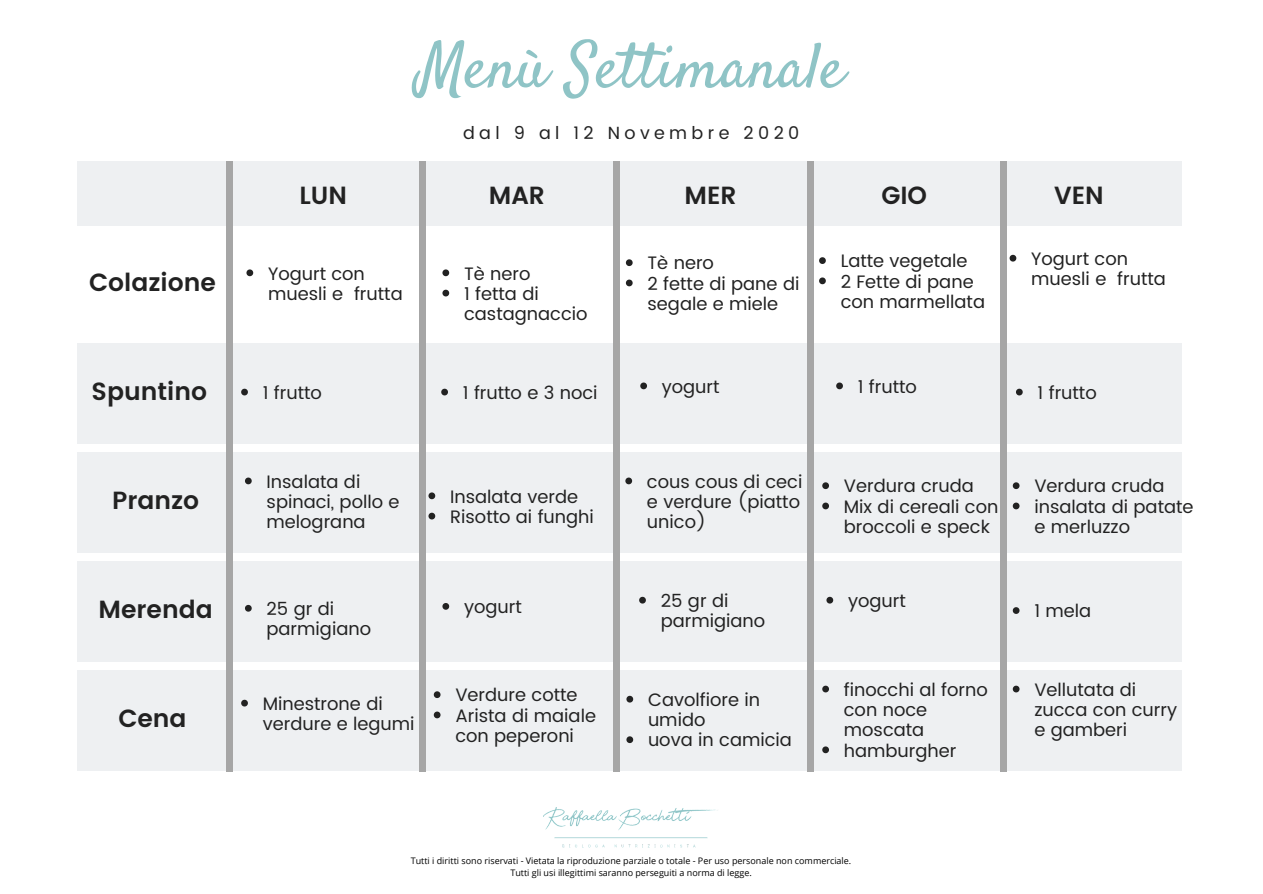
<style>
.page{position:relative;width:1263px;height:894px;background:#fff}
.page>*{position:absolute;margin:0;border:0;box-sizing:border-box;transform-origin:0 0}
.t1{font:63.75px "Satisfy";color:#8fc4c6}
.t2{font:600 24.75px "Poppins";color:#222}
.t3{font:18px/20.2px "Poppins";color:#222}
.t4{font:17.55px "Poppins";letter-spacing:.25em;color:#222}
.t5{font:9px/12px "Open Sans";color:#000;text-align:center}
</style>
<div class="page">
<div style="left:78px;top:161px;width:1104px;height:64px;background:#eef0f2"></div>
<img style="left:543px;top:807px;width:175px;height:41px">
<div style="left:78px;top:343px;width:1104px;height:100px;background:#eef0f2"></div>
<div style="left:78px;top:452px;width:1104px;height:100px;background:#eef0f2"></div>
<div style="left:78px;top:561px;width:1104px;height:100px;background:#eef0f2"></div>
<div style="left:78px;top:670px;width:1104px;height:100px;background:#eef0f2"></div>
<div style="left:226px;top:161px;width:7px;height:610px;background:#a6a6a6"></div>
<div style="left:419px;top:161px;width:7px;height:610px;background:#a6a6a6"></div>
<div style="left:613px;top:161px;width:7px;height:610px;background:#a6a6a6"></div>
<div style="left:807px;top:161px;width:7px;height:610px;background:#a6a6a6"></div>
<div style="left:1001px;top:161px;width:6px;height:610px;background:#a6a6a6"></div>
<svg style="left:442px;top:269px;width:7px;height:7px"></svg>
<svg style="left:442px;top:289px;width:7px;height:7px"></svg>
<svg style="left:626px;top:259px;width:7px;height:7px"></svg>
<svg style="left:626px;top:279px;width:7px;height:7px"></svg>
<svg style="left:241px;top:388px;width:7px;height:7px"></svg>
<svg style="left:441px;top:388px;width:7px;height:7px"></svg>
<svg style="left:836px;top:382px;width:7px;height:7px"></svg>
<svg style="left:1016px;top:388px;width:7px;height:7px"></svg>
<svg style="left:442px;top:603px;width:7px;height:6px"></svg>
<svg style="left:1013px;top:607px;width:6px;height:6px"></svg>
<svg style="left:640px;top:382px;width:7px;height:7px"></svg>
<svg style="left:246px;top:269px;width:7px;height:7px"></svg>
<svg style="left:245px;top:604px;width:7px;height:7px"></svg>
<svg style="left:826px;top:596px;width:7px;height:7px"></svg>
<svg style="left:428px;top:492px;width:7px;height:7px"></svg>
<svg style="left:428px;top:512px;width:7px;height:7px"></svg>
<svg style="left:626px;top:695px;width:7px;height:7px"></svg>
<svg style="left:626px;top:736px;width:7px;height:6px"></svg>
<svg style="left:625px;top:477px;width:7px;height:7px"></svg>
<svg style="left:241px;top:699px;width:7px;height:7px"></svg>
<svg style="left:245px;top:477px;width:7px;height:7px"></svg>
<svg style="left:434px;top:691px;width:6px;height:6px"></svg>
<svg style="left:434px;top:711px;width:6px;height:7px"></svg>
<svg style="left:819px;top:257px;width:7px;height:7px"></svg>
<svg style="left:819px;top:277px;width:7px;height:7px"></svg>
<svg style="left:1010px;top:255px;width:6px;height:6px"></svg>
<svg style="left:822px;top:482px;width:7px;height:7px"></svg>
<svg style="left:822px;top:502px;width:7px;height:7px"></svg>
<svg style="left:639px;top:596px;width:7px;height:7px"></svg>
<svg style="left:1013px;top:685px;width:6px;height:7px"></svg>
<svg style="left:1013px;top:482px;width:6px;height:7px"></svg>
<svg style="left:1013px;top:502px;width:6px;height:7px"></svg>
<svg style="left:822px;top:685px;width:7px;height:7px"></svg>
<svg style="left:822px;top:746px;width:7px;height:7px"></svg>
<h1 class="t1" style="left:418px;top:27px;width:428px">Menù Settimanale</h1>
<p class="t4" style="left:463px;top:122px;width:338px">dal 9 al 12 Novembre 2020</p>
<h2 class="t2" style="left:299px;top:181px;width:49px">LUN</h2>
<h2 class="t2" style="left:489px;top:181px;width:58px">MAR</h2>
<h2 class="t2" style="left:684px;top:181px;width:54px">MER</h2>
<h2 class="t2" style="left:881px;top:181px;width:47px">GIO</h2>
<h2 class="t2" style="left:1054px;top:181px;width:51px">VEN</h2>
<h2 class="t2" style="left:89px;top:267px;width:128px">Colazione</h2>
<p class="t3" style="left:268px;top:263px;width:136px">Yogurt con muesli e frutta</p>
<p class="t3" style="left:464px;top:263px;width:125px">Tè nero<br>1 fetta di castagnaccio</p>
<p class="t3" style="left:647px;top:253px;width:153px">Tè nero<br>2 fette di pane di segale e miele</p>
<p class="t3" style="left:841px;top:251px;width:146px">Latte vegetale<br>2 Fette di pane con marmellata</p>
<p class="t3" style="left:1031px;top:248px;width:136px">Yogurt con muesli e frutta</p>
<h2 class="t2" style="left:92px;top:376px;width:117px">Spuntino</h2>
<p class="t3" style="left:263px;top:382px;width:61px">1 frutto</p>
<p class="t3" style="left:463px;top:382px;width:136px">1 frutto e 3 noci</p>
<p class="t3" style="left:858px;top:376px;width:61px">1 frutto</p>
<p class="t3" style="left:1037px;top:382px;width:61px">1 frutto</p>
<p class="t3" style="left:662px;top:376px;width:59px">yogurt</p>
<h2 class="t2" style="left:112px;top:485px;width:89px">Pranzo</h2>
<p class="t3" style="left:267px;top:471px;width:134px">Insalata di spinaci, pollo e melograna</p>
<p class="t3" style="left:450px;top:486px;width:145px">Insalata verde<br>Risotto ai funghi</p>
<p class="t3" style="left:647px;top:471px;width:157px">cous cous di ceci e verdure (piatto unico)</p>
<p class="t3" style="left:844px;top:476px;width:156px">Verdura cruda<br>Mix di cereali con broccoli e speck</p>
<p class="t3" style="left:1034px;top:476px;width:161px">Verdura cruda insalata di patate e merluzzo</p>
<h2 class="t2" style="left:99px;top:594px;width:116px">Merenda</h2>
<p class="t3" style="left:661px;top:590px;width:106px">25 gr di parmigiano</p>
<p class="t3" style="left:267px;top:598px;width:106px">25 gr di parmigiano</p>
<p class="t3" style="left:848px;top:590px;width:59px">yogurt</p>
<p class="t3" style="left:464px;top:596px;width:59px">yogurt</p>
<p class="t3" style="left:1034px;top:600px;width:58px">1 mela</p>
<h2 class="t2" style="left:118px;top:703px;width:70px">Cena</h2>
<p class="t3" style="left:263px;top:693px;width:153px">Minestrone di verdure e legumi</p>
<p class="t3" style="left:455px;top:685px;width:142px">Verdure cotte<br>Arista di maiale con peperoni</p>
<p class="t3" style="left:648px;top:689px;width:145px">Cavolfiore in umido<br>uova in camicia</p>
<p class="t3" style="left:844px;top:679px;width:145px">finocchi al forno con noce moscata hamburgher</p>
<p class="t3" style="left:1034px;top:679px;width:144px">Vellutata di zucca con curry e gamberi</p>
<p class="t5" style="left:411px;top:854px;width:442px">Tutti i diritti sono riservati - Vietata la riproduzione parziale o totale - Per uso personale non commerciale.<br>Tutti gli usi illegittimi saranno perseguiti a norma di legge.</p>
</div>
